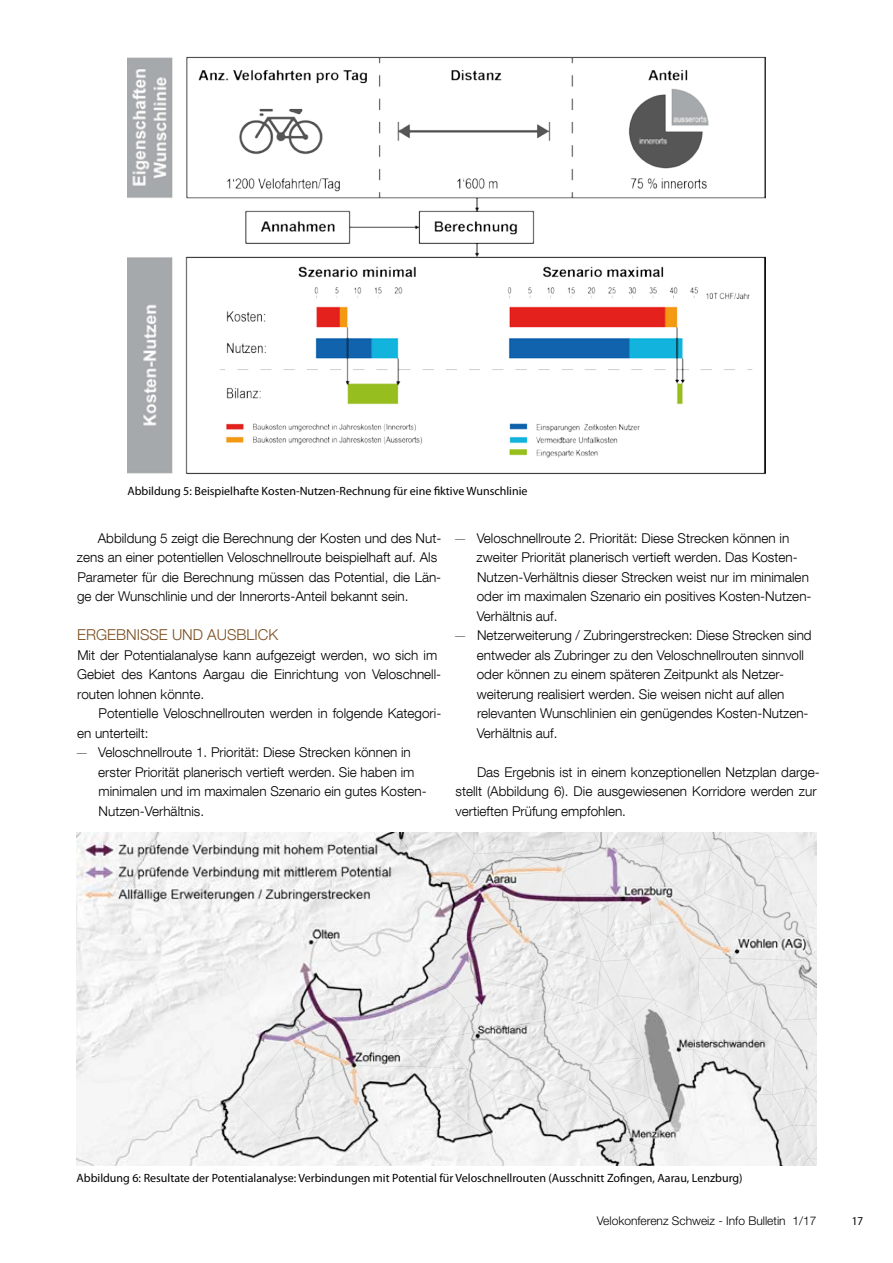
<style>
.page{position:relative;width:893px;height:1263px;background:#fff}
.page>*{position:absolute;margin:0;border:0;box-sizing:border-box;transform-origin:0 0}
.t1{font:300 15px "Helvetica Neue LT Com";color:#7c4e20}
.t2{font:300 13.5px/19.5px "Helvetica Neue LT Com";color:#000}
.t3{font:12px "Myriad Pro";color:#000}
.t4{font:300 12px "Helvetica Neue LT Std";color:#000}
.t5{font:semi-condensed 12px "Myriad Pro";color:#000}
.s1{font-weight:100}
</style>
<div class="page">
<img style="left:127px;top:56px;width:639px;height:419px">
<img style="left:77px;top:833px;width:739px;height:332px">
<p class="t3" style="left:127px;top:485px;width:402px">Abbildung 5: Beispielhafte Kosten-Nutzen-Rechnung für eine fiktive Wunschlinie</p>
<p class="t2" style="left:77px;top:528px;width:366px;text-indent:21px">Abbildung 5 zeigt die Berechnung der Kosten und des Nut&shy;zens an einer potentiellen Veloschnellroute beispielhaft auf. Als Parameter für die Berechnung müssen das Potential, die Län&shy;ge der Wunschlinie und der Innerorts-Anteil bekannt sein.</p>
<p class="t1" style="left:77px;top:626px;width:202px">ERGEBNISSE UND AUSBLICK</p>
<p class="t2" style="left:77px;top:645px;width:366px">Mit der Potentialanalyse kann aufgezeigt werden, wo sich im<br>Gebiet des Kantons Aargau die Einrichtung von Veloschnell&shy;routen lohnen könnte.</p>
<p class="t2" style="left:77px;top:703px;width:366px;text-indent:22px">Potentielle Veloschnellrouten werden in folgende Kategori&shy;en unterteilt:</p>
<p class="t2" style="left:98px;top:742px;width:330px;text-indent:-23px"><span class="s1">—</span> Veloschnellroute 1. Priorität: Diese Strecken können in erster Priorität planerisch vertieft werden. Sie haben im minimalen und im maximalen Szenario ein gutes Kosten-Nutzen-Verhältnis.</p>
<p class="t2" style="left:477px;top:528px;width:336px;text-indent:-23px"><span class="s1">—</span> Veloschnellroute 2. Priorität: Diese Strecken können in zweiter Priorität planerisch vertieft werden. Das Kosten-Nutzen-Verhältnis dieser Strecken weist nur im minimalen oder im maximalen Szenario ein positives Kosten-Nutzen-Verhältnis auf.</p>
<p class="t2" style="left:477px;top:625px;width:337px;text-indent:-23px"><span class="s1">—</span> Netzerweiterung / Zubringerstrecken: Diese Strecken sind entweder als Zubringer zu den Veloschnellrouten sinnvoll oder können zu einem späteren Zeitpunkt als Netzer&shy;weiterung realisiert werden. Sie weisen nicht auf allen relevanten Wunschlinien ein genügendes Kosten-Nutzen-Verhältnis auf.</p>
<p class="t2" style="left:455px;top:762px;width:366px;text-indent:22px">Das Ergebnis ist in einem konzeptionellen Netzplan darge&shy;stellt (Abbildung 6). Die ausgewiesenen Korridore werden zur vertieften Prüfung empfohlen.</p>
<p class="t3" style="left:77px;top:1171px;width:668px">Abbildung 6: Resultate der Potentialanalyse: Verbindungen mit Potential für Veloschnellrouten (Ausschnitt Zofingen, Aarau, Lenzburg)</p>
<p class="t4" style="left:597px;top:1214px;width:221px">Velokonferenz Schweiz - Info Bulletin 1/17</p>
<p class="t5" style="left:852px;top:1215px;width:13px">17</p>
</div>
